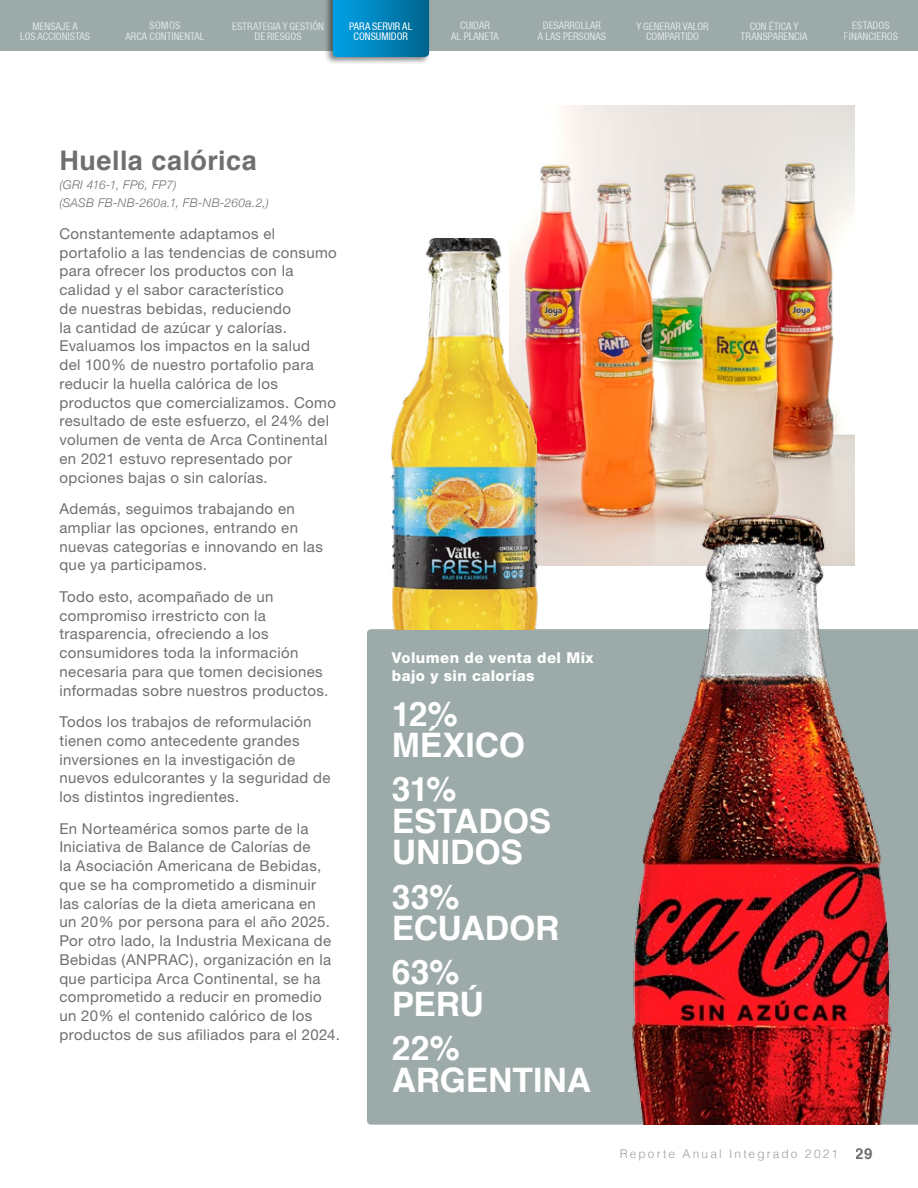
<style>
.page{position:relative;width:918px;height:1188px;background:#fff}
.page>*{position:absolute;margin:0;border:0;box-sizing:border-box;transform-origin:0 0}
.t1{font:700 33.75px/31.5px "Helvetica";letter-spacing:-.005em;color:#fff}
.t2{font:700 27px "Helvetica";letter-spacing:.015em;color:#706f6f}
.t3{font:15px/18.8px "Helvetica Neue";letter-spacing:.025em;color:#706f6f}
.t4{font:800 15px/18.8px "Helvetica Neue";letter-spacing:.03em;color:#fff}
.t5{font:italic 300 12px/18.8px "Helvetica Neue";letter-spacing:.025em;color:#706f6f}
.t6{font:300 12px "Helvetica";letter-spacing:.175em;color:#9d9d9c}
.t7{font:condensed 10.5px/9.8px "Helvetica Neue LT";color:#fff;text-align:center}
.s1{font-weight:700;font-size:15px;color:#706f6f}
</style>
<div class="page">
<img style="left:524px;top:105px;width:330px;height:319px">
<div style="left:367px;top:629px;width:551px;height:496px;background:#9caba9"></div>
<img style="left:390px;top:239px;width:191px;height:390px">
<img style="left:527px;top:424px;width:391px;height:700px">
<div style="left:0;top:0;width:918px;height:50px;background:#9caba9"></div>
<div style="left:324px;top:0;width:107px;height:65px;background:#000;opacity:.5"></div>
<svg style="left:333px;top:0;width:96px;height:57px;background:#0083ba"></svg>
<p class="t7" style="left:636px;top:21px;width:74px">Y GENERAR VALOR<br>COMPARTIDO</p>
<p class="t7" style="left:741px;top:21px;width:68px">CON ÉTICA Y<br>TRANSPARENCIA</p>
<p class="t7" style="left:232px;top:22px;width:93px">ESTRATEGIA Y GESTIÓN<br>DE RIESGOS</p>
<p class="t7" style="left:126px;top:20px;width:80px;line-height:10.5px">SOMOS<br>ARCA CONTINENTAL</p>
<p class="t7" style="left:844px;top:20px;width:56px;line-height:10.5px">ESTADOS<br>FINANCIEROS</p>
<p class="t7" style="left:451px;top:20px;width:49px;line-height:10.5px">CUIDAR<br>AL PLANETA</p>
<p class="t7" style="left:538px;top:20px;width:70px;line-height:10.5px">DESARROLLAR<br>A LAS PERSONAS</p>
<p class="t7" style="left:20px;top:22px;width:71px">MENSAJE A<br>LOS ACCIONISTAS</p>
<p class="t7" style="left:349px;top:22px;width:65px">PARA SERVIR AL<br>CONSUMIDOR</p>
<h2 class="t2" style="left:59px;top:139px;width:199px">Huella calórica</h2>
<p class="t5" style="left:59px;top:175px;width:211px">(GRI 416-1, FP6, FP7)<br>(SASB FB-NB-260a.1, FB-NB-260a.2,)</p>
<p class="t3" style="left:59px;top:224px;width:279px">Constantemente adaptamos el portafolio a las tendencias de consumo para ofrecer los productos con la calidad y el sabor característico<br>de nuestras bebidas, reduciendo<br>la cantidad de azúcar y calorías.<br>Evaluamos los impactos en la salud<br>del 100% de nuestro portafolio para reducir la huella calórica de los productos que comercializamos. Como resultado de este esfuerzo, el 24% del volumen de venta de Arca Continental en 2021 estuvo representado por opciones bajas o sin calorías.</p>
<p class="t3" style="left:59px;top:499px;width:265px">Además, seguimos trabajando en ampliar las opciones, entrando en nuevas categorías e innovando en las que ya participamos.</p>
<p class="t3" style="left:59px;top:587px;width:270px">Todo esto, acompañado de un compromiso irrestricto con la trasparencia, ofreciendo a los consumidores toda la información necesaria para que tomen decisiones informadas sobre nuestros productos.</p>
<p class="t3" style="left:59px;top:712px;width:273px">Todos los trabajos de reformulación tienen como antecedente grandes inversiones en la investigación de nuevos edulcorantes y la seguridad de los distintos ingredientes.</p>
<p class="t3" style="left:59px;top:819px;width:282px">En Norteamérica somos parte de la Iniciativa de Balance de Calorías de<br>la Asociación Americana de Bebidas, que se ha comprometido a disminuir<br>las calorías de la dieta americana en<br>un 20% por persona para el año 2025.<br>Por otro lado, la Industria Mexicana de Bebidas (ANPRAC), organización en la que participa Arca Continental, se ha comprometido a reducir en promedio un 20% el contenido calórico de los productos de sus afiliados para el 2024.</p>
<p class="t4" style="left:392px;top:648px;width:203px">Volumen de venta del Mix bajo y sin calorías</p>
<h1 class="t1" style="left:392px;top:698px;width:135px">12%<br>MÉXICO</h1>
<h1 class="t1" style="left:392px;top:774px;width:161px">31%<br>ESTADOS<br>UNIDOS</h1>
<h1 class="t1" style="left:392px;top:881px;width:169px">33%<br>ECUADOR</h1>
<h1 class="t1" style="left:392px;top:957px;width:94px">63%<br>PERÚ</h1>
<h1 class="t1" style="left:392px;top:1033px;width:201px">22%<br>ARGENTINA</h1>
<p class="t6" style="left:620px;top:1144px;width:254px">Reporte Anual Integrado 2021 <span class="s1">29</span></p>
</div>
